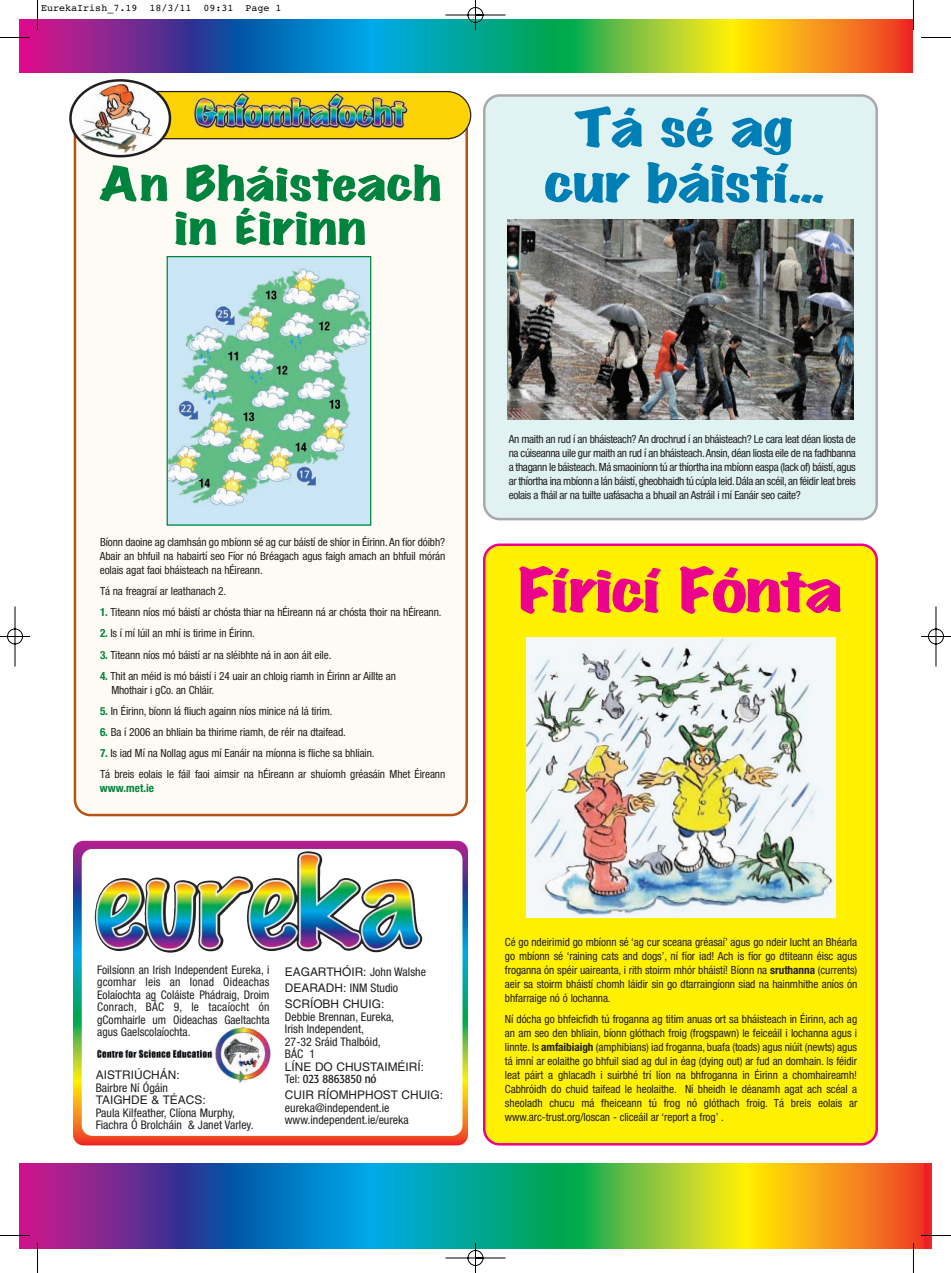
<style>
.page{position:relative;width:951px;height:1273px;background:#fff}
.page>*{position:absolute;margin:0;border:0;box-sizing:border-box;transform-origin:0 0}
.t1{font:53.75px "Marker Felt Wide";letter-spacing:-.015em;color:#ed028c;scale:1.35 1}
.t2{font:47.5px/55.2px "Marker Felt Wide";letter-spacing:-.005em;color:#007eb6;text-align:center;scale:1.35 1}
.t3{font:42.5px/43.8px "Marker Felt Wide";letter-spacing:.005em;color:#00843d;text-align:center;scale:1.35 1}
.t4{font:12.5px "Formata Condensed";letter-spacing:-.01em;color:#231f20}
.t5{font:condensed 11.88px/12.5px "Helvetica Neue";color:#231f20}
.t6{font:11.88px "Helvetica";color:#231f20}
.t7{font:condensed 11.25px/14px "Helvetica Neue";letter-spacing:-.01em;color:#231f20;text-align:justify}
.t8{font:700 condensed 11.25px "Helvetica Neue";letter-spacing:.005em;color:#00843d}
.t9{font:10px "Courier";color:#000}
.s1{font-weight:700;color:#00843d}
.s2{font-family:"Helvetica Neue";font-stretch:condensed}
.s3{font-family:"Helvetica";font-stretch:normal}
.s4{font-family:"Helvetica Neue";font-stretch:condensed;font-size:11.88px}
.s5{font-weight:700}
</style>
<div class="page">
<img style="left:0;top:0;width:950px;height:1273px">
<p class="t9" style="left:41px;top:2px;width:242px">EurekaIrish_7.19 18/3/11 09:31 Page 1</p>
<h3 class="t3" style="left:99px;top:164px;width:255px">An Bháisteach in Éirinn</h3>
<h2 class="t2" style="left:544px;top:102px;width:208px">Tá sé ag cur báistí...</h2>
<p class="t7" style="left:100px;top:536px;width:347px">Bíonn daoine ag clamhsán go mbíonn sé ag cur báistí de shíor in Éirinn. An fíor dóibh?<br>Abair an bhfuil na habairtí seo Fíor nó Bréagach agus faigh amach an bhfuil mórán eolais agat faoi bháisteach na hÉireann.</p>
<p class="t7" style="left:100px;top:585px;width:128px">Tá na freagraí ar leathanach 2.</p>
<p class="t7" style="left:100px;top:606px;width:343px"><span class="s1">1.</span> Titeann níos mó báistí ar chósta thiar na hÉireann ná ar chósta thoir na hÉireann.</p>
<p class="t7" style="left:100px;top:627px;width:156px"><span class="s1">2.</span> Is í mí Iúil an mhí is tirime in Éirinn.</p>
<p class="t7" style="left:100px;top:648px;width:233px"><span class="s1">3.</span> Titeann níos mó báistí ar na sléibhte ná in aon áit eile.</p>
<p class="t7" style="left:111px;top:669px;width:286px;text-indent:-11px"><span class="s1">4.</span> Thit an méid is mó báistí i 24 uair an chloig riamh in Éirinn ar Aillte an<br>Mhothair i gCo. an Chláir.</p>
<p class="t7" style="left:100px;top:705px;width:234px"><span class="s1">5.</span> In Éirinn, bíonn lá fliuch againn níos minice ná lá tirim.</p>
<p class="t7" style="left:100px;top:726px;width:247px"><span class="s1">6.</span> Ba í 2006 an bhliain ba thirime riamh, de réir na dtaifead.</p>
<p class="t7" style="left:100px;top:743px;width:346px;line-height:21.1px"><span class="s1">7.</span> Is iad Mí na Nollag agus mí Eanáir na míonna is fliche sa bhliain.<br>Tá breis eolais le fáil faoi aimsir na hÉireann ar shuíomh gréasáin Mhet Éireann</p>
<p class="t8" style="left:100px;top:784px;width:56px">www.met.ie</p>
<p class="t5" style="left:97px;top:964px;width:174px;text-align:justify">Foilsíonn an Irish Independent Eureka, i gcomhar leis an Ionad Oideachas Eolaíochta ag Coláiste Phádraig, Droim Conrach, BÁC 9, le tacaíocht ón gComhairle um Oideachas Gaeltachta agus Gaelscolaíochta.</p>
<p class="t6" style="left:96px;top:1070px;width:85px">AISTRIÚCHÁN:</p>
<p class="t5" style="left:96px;top:1082px;width:74px">Bairbre Ní Ógáin</p>
<p class="t6" style="left:96px;top:1095px;width:111px">TAIGHDE &amp; TÉACS:</p>
<p class="t5" style="left:96px;top:1107px;width:159px">Paula Kilfeather, Clíona Murphy,<br>Fiachra Ó Brolcháin &amp; Janet Varley.</p>
<p class="t6" style="left:285px;top:967px;width:142px">EAGARTHÓIR: <span class="s2">John Walshe</span></p>
<p class="t5" style="left:285px;top:982px;width:115px"><span class="s3">DEARADH:</span> INM Studio</p>
<p class="t6" style="left:285px;top:999px;width:101px">SCRÍOBH CHUIG:</p>
<p class="t5" style="left:285px;top:1011px;width:111px">Debbie Brennan, Eureka,<br>Irish Independent,<br>27-32 Sráid Thalbóid,<br>BÁC 1</p>
<p class="t6" style="left:285px;top:1062px;width:141px">LÍNE DO CHUSTAIMÉIRÍ:</p>
<p class="t4" style="left:285px;top:1073px;width:93px"><span class="s4">Tel:</span> 023 8863850 nó</p>
<p class="t6" style="left:285px;top:1090px;width:160px">CUIR RÍOMHPHOST CHUIG:</p>
<p class="t5" style="left:285px;top:1102px;width:125px">eureka@independent.ie www.independent.ie/eureka</p>
<p class="t7" style="left:508px;top:432px;width:348px">An maith an rud í an bháisteach? An drochrud í an bháisteach? Le cara leat déan liosta de na cúiseanna uile gur maith an rud í an bháisteach.Ansin, déan liosta eile de na fadhbanna a thagann le báisteach.Má smaoiníonn tú ar thíortha ina mbíonn easpa (lack of) báistí,agus ar thíortha ina mbíonn a lán báistí,gheobhaidh tú cúpla leid.Dála an scéil,an féidir leat breis eolais a fháil ar na tuilte uafásacha a bhuail an Astráil i mí Eanáir seo caite?</p>
<h1 class="t1" style="left:518px;top:561px;width:241px">Fíricí Fónta</h1>
<p class="t7" style="left:505px;top:935px;width:353px">Cé go ndeirimid go mbíonn sé ‘ag cur sceana gréasaí’ agus go ndeir lucht an Bhéarla go mbíonn sé ‘raining cats and dogs’, ní fíor iad! Ach is fíor go dtiteann éisc agus froganna ón spéir uaireanta, i rith stoirm mhór bháistí! Bíonn na <span class="s5">sruthanna</span> (currents) aeir sa stoirm bháistí chomh láidir sin go dtarraingíonn siad na hainmhithe aníos ón bhfarraige nó ó lochanna.</p>
<p class="t7" style="left:505px;top:1012px;width:354px">Ní dócha go bhfeicfidh tú froganna ag titim anuas ort sa bháisteach in Éirinn, ach ag an am seo den bhliain, bíonn glóthach froig (frogspawn) le feiceáil i lochanna agus i linnte. Is <span class="s5">amfaibiaigh</span> (amphibians) iad froganna, buafa (toads) agus niúit (newts) agus tá imní ar eolaithe go bhfuil siad ag dul in éag (dying out) ar fud an domhain. Is féidir leat páirt a ghlacadh i suirbhé trí líon na bhfroganna in Éirinn a chomhaireamh!<br>Cabhróidh do chuid taifead le heolaithe. Ní bheidh le déanamh agat ach scéal a sheoladh chucu má fheiceann tú frog nó glóthach froig. Tá breis eolais ar www.arc-trust.org/loscan - cliceáil ar ‘report a frog’ .</p>
</div>
